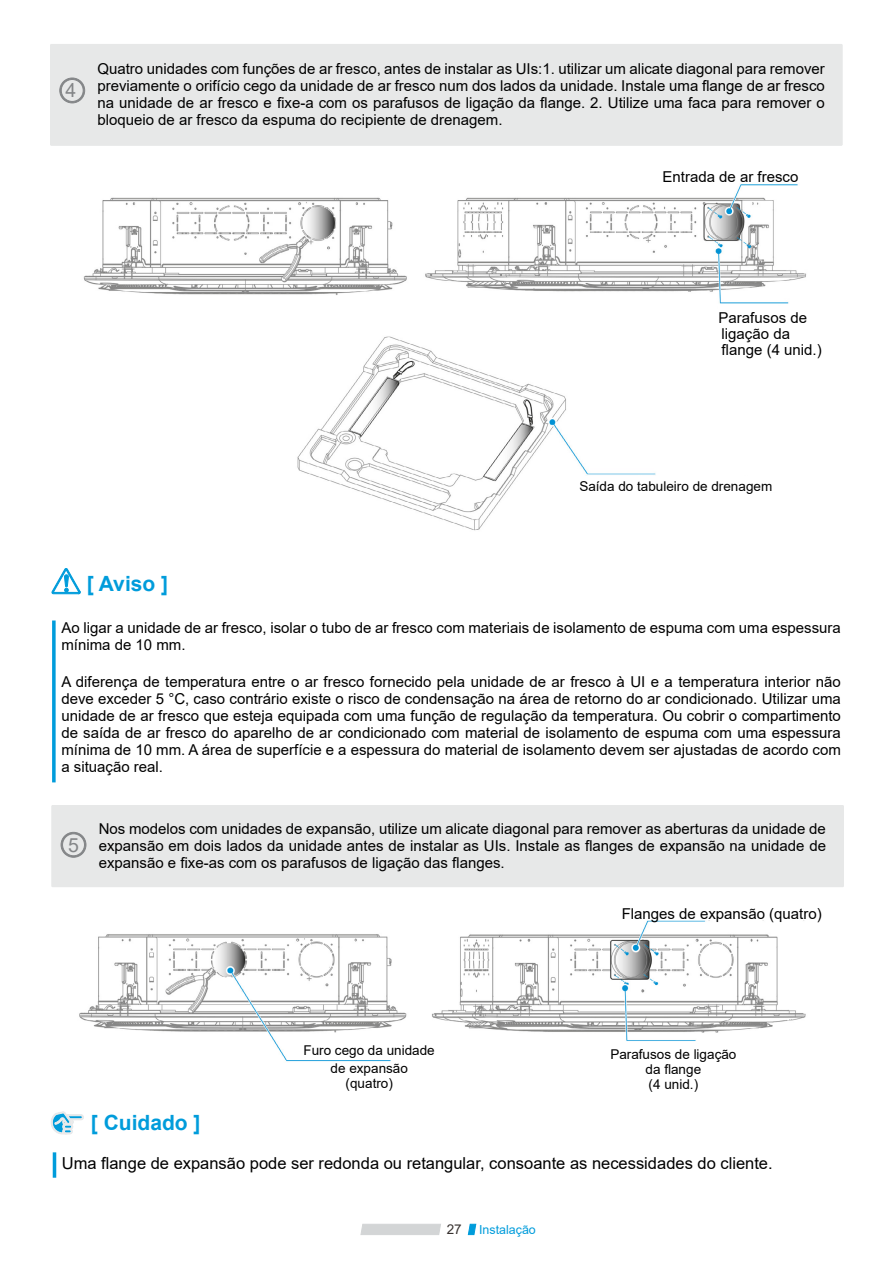
<style>
.page{position:relative;width:893px;height:1263px;background:#fff}
.page>*{position:absolute;margin:0;border:0;box-sizing:border-box;transform-origin:0 0}
.t1{font:700 21px "Arial";color:#009cdb}
.t2{font:19.5px "Arial";color:#848688}
.t3{font:16.5px "Arial";color:#000}
.t4{font:15px/17.1px "Arial";color:#000;text-align:justify}
.t5{font:13.5px/15px "Arial";color:#000;text-align:center}
.t6{font:13.5px "Arial";color:#383230}
.t7{font:12.45px "Arial";color:#009cdb}
</style>
<div class="page">
<svg style="left:52px;top:620px;width:4px;height:162px"></svg>
<hr style="left:51px;top:806px;width:2px;height:80px;background:#e7e8e8">
<hr style="left:52px;top:805px;width:791px;height:1px;background:#e7e8e8">
<hr style="left:842px;top:806px;width:2px;height:80px;background:#e7e8e8">
<hr style="left:52px;top:886px;width:791px;height:1px;background:#e7e8e8">
<div style="left:52px;top:806px;width:791px;height:80px;background:#e7e8e8"></div>
<svg style="left:61px;top:832px;width:25px;height:25px"></svg>
<hr style="left:50px;top:45px;width:2px;height:100px;background:#e7e8e8">
<hr style="left:51px;top:44px;width:791px;height:1px;background:#e7e8e8">
<hr style="left:841px;top:45px;width:2px;height:100px;background:#e7e8e8">
<hr style="left:51px;top:144px;width:791px;height:2px;background:#e7e8e8">
<div style="left:51px;top:45px;width:791px;height:100px;background:#e7e8e8"></div>
<svg style="left:60px;top:78px;width:25px;height:25px"></svg>
<hr style="left:53px;top:1152px;width:3px;height:26px;background:#009cdb">
<svg style="left:52px;top:568px;width:28px;height:26px"></svg>
<svg style="left:51px;top:1112px;width:32px;height:22px"></svg>
<svg style="left:361px;top:1224px;width:80px;height:10px"></svg>
<svg style="left:468px;top:1224px;width:8px;height:10px"></svg>
<img style="left:79px;top:920px;width:727px;height:142px">
<img style="left:83px;top:184px;width:723px;height:347px">
<div style="left:719px;top:306px;width:112px;height:67px;background:#fff"></div>
<div style="left:579px;top:476px;width:216px;height:15px;background:#fff"></div>
<div style="left:287px;top:1040px;width:164px;height:19px;background:#fff"></div>
<div style="left:586px;top:1044px;width:175px;height:49px;background:#fff"></div>
<h2 class="t2" style="left:65px;top:77px;width:12px">4</h2>
<p class="t4" style="left:97px;top:60px;width:729px">Quatro unidades com funções de ar fresco, antes de instalar as UIs:1. utilizar um alicate diagonal para remover previamente o orifício cego da unidade de ar fresco num dos lados da unidade. Instale uma flange de ar fresco na unidade de ar fresco e fixe-a com os parafusos de ligação da flange. 2. Utilize uma faca para remover o bloqueio de ar fresco da espuma do recipiente de drenagem.</p>
<p class="t4" style="left:662px;top:168px;width:137px">Entrada de ar fresco</p>
<p class="t4" style="left:719px;top:309px;width:105px;line-height:16.4px;text-align:left">Parafusos de ligação da flange (4 unid.)</p>
<p class="t5" style="left:579px;top:479px;width:194px">Saída do tabuleiro de drenagem</p>
<h1 class="t1" style="left:87px;top:568px;width:83px">[ Aviso ]</h1>
<p class="t4" style="left:61px;top:619px;width:781px">Ao ligar a unidade de ar fresco, isolar o tubo de ar fresco com materiais de isolamento de espuma com uma espessura mínima de 10 mm.</p>
<p class="t4" style="left:61px;top:673px;width:781px">A diferença de temperatura entre o ar fresco fornecido pela unidade de ar fresco à UI e a temperatura interior não deve exceder 5 °C, caso contrário existe o risco de condensação na área de retorno do ar condicionado. Utilizar uma unidade de ar fresco que esteja equipada com uma função de regulação da temperatura. Ou cobrir o compartimento de saída de ar fresco do aparelho de ar condicionado com material de isolamento de espuma com uma espessura mínima de 10 mm. A área de superfície e a espessura do material de isolamento devem ser ajustadas de acordo com a situação real.</p>
<h2 class="t2" style="left:68px;top:831px;width:12px">5</h2>
<p class="t4" style="left:99px;top:820px;width:729px">Nos modelos com unidades de expansão, utilize um alicate diagonal para remover as aberturas da unidade de expansão em dois lados da unidade antes de instalar as UIs. Instale as flanges de expansão na unidade de expansão e fixe-as com os parafusos de ligação das flanges.</p>
<p class="t4" style="left:622px;top:905px;width:202px">Flanges de expansão (quatro)</p>
<h1 class="t1" style="left:91px;top:1108px;width:111px">[ Cuidado ]</h1>
<p class="t5" style="left:303px;top:1042px;width:133px">Furo cego da unidade</p>
<p class="t5" style="left:331px;top:1060px;width:79px">de expansão (quatro)</p>
<p class="t5" style="left:610px;top:1047px;width:128px">Parafusos de ligação da flange<br>(4 unid.)</p>
<p class="t3" style="left:62px;top:1151px;width:712px">Uma flange de expansão pode ser redonda ou retangular, consoante as necessidades do cliente.</p>
<p class="t6" style="left:447px;top:1220px;width:17px">27</p>
<p class="t7" style="left:479px;top:1221px;width:58px">Instalação</p>
</div>
